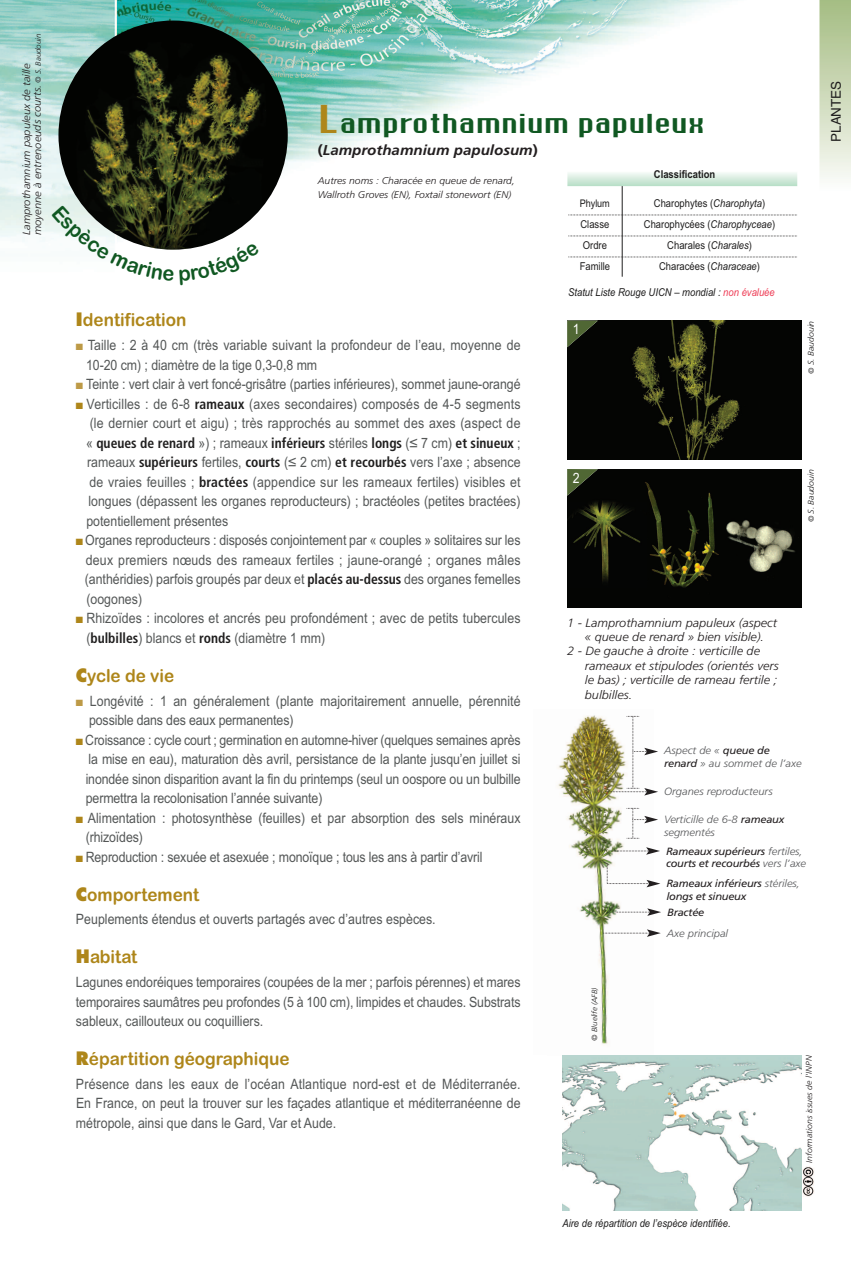
<style>
.page{position:relative;width:851px;height:1263px;background:#fff}
.page>*{position:absolute;margin:0;border:0;box-sizing:border-box;transform-origin:0 0}
.t1{font:25.5px "Chicago FLF";color:#105822}
.t2{font:18px "Arial Rounded MT Bold";color:#ae861a;scale:.95 1}
.t3{font:14.25px/19.5px "Arial Narrow";color:#545757;text-align:justify;scale:1.06 1}
.t4{font:700 condensed 14.25px "Frutiger";color:#1f1e1e;scale:.95 1}
.t5{font:italic 700 14.25px "Frutiger";color:#231f20;scale:1.06 1}
.t6{font:14.25px "Arial Narrow";color:#fff;scale:1.06 1}
.t7{font:13.35px "Helvetica";color:#1f1e1e}
.t8{font:italic 300 12px "Frutiger";color:#231f20;scale:1.06 1}
.t9{font:10.8px/21px "Arial Narrow";color:#1f1e1e;scale:1.06 1}
.t10{font:italic 10.8px "Arial Narrow";color:#1f1e1e;scale:1.06 1}
.t11{font:700 10.8px "Arial Narrow";color:#1f1e1e;scale:1.06 1}
.t12{font:italic 300 10.5px/12.6px "Frutiger";color:#57585a;scale:1.06 1}
.t13{font:italic 10.5px/12.6px "Frutiger";letter-spacing:-.025em;color:#231f20;scale:1.06 1}
.t14{font:italic 300 10.5px/10.8px "Frutiger";color:#231f20;scale:1.06 1}
.t15{font:10.5px "Arial Narrow";letter-spacing:-.01em;color:#1f1e1e;scale:1.06 1}
.t16{font:italic 300 9.75px/14.2px "Frutiger";color:#231f20;scale:1.06 1}
.t17{font:italic 300 8.25px "Frutiger";letter-spacing:-.005em;color:#231f20;scale:1.06 1}
.t18{font:italic 300 8.25px "Frutiger";letter-spacing:-.005em;color:#1f1e1e;scale:1.06 1}
.t19{font:italic 300 7.5px "Frutiger";color:#1f1e1e;scale:1.06 1}
.s1{font-size:37.5px;color:#ae861a}
.s2{font-style:normal}
.s3{font-style:italic}
.s4{color:#ee3d56}
.s5{font-family:"Futura";font-weight:800}
.s6{color:#bd9a47}
.s7{color:#ae861a}
.s8{font-family:"Frutiger";font-weight:700;font-stretch:condensed;color:#1f1e1e}
.s9{font-family:"Arial Narrow";font-weight:400;font-stretch:normal;color:#545757}
.s10{font-size:7.5px}
.s11{font-weight:400;color:#231f20}
.s12{font-weight:300;color:#57585a}
</style>
<div class="page">
<img style="left:557px;top:715px;width:91px;height:329px">
<img style="left:0;top:0;width:802px;height:333px">
<img style="left:562px;top:1055px;width:238px;height:156px">
<img style="left:58px;top:21px;width:230px;height:229px;border-radius:50%">
<img style="left:567px;top:172px;width:230px;height:14px">
<hr style="left:621px;top:186px;width:1px;height:91px;background:#1f1e1e">
<svg style="left:568px;top:215px;width:229px;height:1px"></svg>
<svg style="left:568px;top:236px;width:229px;height:1px"></svg>
<svg style="left:568px;top:257px;width:229px;height:1px"></svg>
<img style="left:567px;top:321px;width:234px;height:138px">
<img style="left:567px;top:321px;width:30px;height:26px">
<svg style="left:610px;top:847px;width:50px;height:8px"></svg>
<svg style="left:603px;top:929px;width:57px;height:8px"></svg>
<svg style="left:615px;top:908px;width:46px;height:8px"></svg>
<img style="left:803px;top:1166px;width:11px;height:30px">
<img style="left:567px;top:469px;width:234px;height:139px">
<img style="left:567px;top:469px;width:30px;height:27px">
<div style="left:819px;top:0;width:31px;height:192px;background:linear-gradient(to bottom,#a4bb80,#fbfbf9)"></div>
<svg style="left:606px;top:716px;width:52px;height:79px"></svg>
<svg style="left:606px;top:864px;width:54px;height:23px"></svg>
<svg style="left:626px;top:808px;width:32px;height:31px"></svg>
<svg style="left:51px;top:205px;width:209px;height:80px"></svg>
<p class="t19" style="left:35px;top:83px;width:48px;rotate:-90deg">© S. Baudouin</p>
<p class="t14" style="left:22px;top:235px;width:163px;rotate:-90deg">Lamprothamn ui m papu el ux de tail el moyenne à entrenoeuds courts.</p>
<h1 class="t1" style="left:318px;top:107px;width:388px"><span class="s1">L</span>amprothamnium papuleux</h1>
<p class="t5" style="left:318px;top:144px;width:209px"><span class="s2">(</span>Lamprothamnium papulosum<span class="s2">)</span></p>
<p class="t16" style="left:318px;top:174px;width:187px">Autres noms : Characée en queue de renard,<br>Wallroth Groves (EN), Foxtail stonewort (EN)</p>
<p class="t11" style="left:653px;top:168px;width:59px">Classification</p>
<p class="t9" style="left:643px;top:193px;width:125px;text-align:center">Charophytes (<span class="s3">Charophyta</span>)<br>Charophycées (<span class="s3">Charophyceae</span>)<br>Charales (<span class="s3">Charales</span>)<br>Characées (<span class="s3">Characeae</span>)</p>
<p class="t10" style="left:568px;top:286px;width:196px">Statut Liste Rouge UICN – mondial : <span class="s4">non évaluée</span></p>
<p class="t6" style="left:572px;top:321px;width:8px">1</p>
<p class="t15" style="left:580px;top:197px;width:30px">Phylum</p>
<p class="t9" style="left:579px;top:214px;width:30px">Classe<br>Ordre<br>Famille</p>
<p class="t2" style="left:76px;top:310px;width:118px"><span class="s5">I</span>dentification</p>
<p class="t3" style="left:86px;top:336px;width:411px;text-indent:-10px"><span class="s6">■</span> Taille : 2 à 40 cm (très variable suivant la profondeur de l’eau, moyenne de<br>10-20 cm) ; diamètre de la tige 0,3-0,8 mm</p>
<p class="t3" style="left:76px;top:375px;width:421px"><span class="s6">■</span> Teinte : vert clair à vert foncé-grisâtre (parties inférieures), sommet jaune-orangé</p>
<p class="t3" style="left:76px;top:394px;width:421px;text-align:right"><span class="s7">■</span> Verticilles : de 6-8 <span class="s8">rameaux</span> (axes secondaires) composés de 4-5 segments (le dernier court et aigu) ; très rapprochés au sommet des axes (aspect de</p>
<p class="t4" style="left:86px;top:437px;width:459px"><span class="s9">«</span> queues de renard <span class="s9">») ; rameaux</span> inférieurs <span class="s9">stériles</span> longs <span class="s9">(≤ 7 cm)</span> et sinueux <span class="s9">;</span></p>
<p class="t3" style="left:86px;top:453px;width:411px">rameaux <span class="s8">supérieurs</span> fertiles, <span class="s8">courts</span> (≤ 2 cm) <span class="s8">et recourbés</span> vers l’axe ; absence de vraies feuilles ; <span class="s8">bractées</span> (appendice sur les rameaux fertiles) visibles et longues (dépassent les organes reproducteurs) ; bractéoles (petites bractées) potentiellement présentes</p>
<p class="t3" style="left:85px;top:531px;width:412px;text-indent:-9px"><span class="s7">■</span> Organes reproducteurs : disposés conjointement par « couples » solitaires sur les deux premiers nœuds des rameaux fertiles ; jaune-orangé ; organes mâles (anthéridies) parfois groupés par deux et <span class="s8">placés au-dessus</span> des organes femelles (oogones)</p>
<p class="t3" style="left:86px;top:609px;width:411px;text-indent:-10px"><span class="s7">■</span> Rhizoïdes : incolores et ancrés peu profondément ; avec de petits tubercules (<span class="s8">bulbilles</span>) blancs et <span class="s8">ronds</span> (diamètre 1 mm)</p>
<p class="t2" style="left:76px;top:665px;width:105px"><span class="s5">C</span>ycle de vie</p>
<p class="t3" style="left:89px;top:691px;width:408px;text-indent:-13px"><span class="s6">■</span> Longévité : 1 an généralement (plante majoritairement annuelle, pérennité possible dans des eaux permanentes)</p>
<p class="t3" style="left:86px;top:730px;width:411px;text-indent:-10px"><span class="s7">■</span> Croissance : cycle court ; germination en automne-hiver (quelques semaines après la mise en eau), maturation dès avril, persistance de la plante jusqu’en juillet si inondée sinon disparition avant la fin du printemps (seul un oospore ou un bulbille permettra la recolonisation l’année suivante)</p>
<p class="t3" style="left:86px;top:808px;width:411px;text-indent:-10px"><span class="s7">■</span> Alimentation : photosynthèse (feuilles) et par absorption des sels minéraux (rhizoïdes)</p>
<p class="t3" style="left:76px;top:847px;width:385px"><span class="s7">■</span> Reproduction : sexuée et asexuée ; monoïque ; tous les ans à partir d’avril</p>
<p class="t2" style="left:76px;top:884px;width:131px"><span class="s5">C</span>omportement</p>
<p class="t3" style="left:76px;top:910px;width:341px">Peuplements étendus et ouverts partagés avec d’autres espèces.</p>
<p class="t2" style="left:76px;top:946px;width:66px"><span class="s5">H</span>abitat</p>
<p class="t3" style="left:76px;top:972px;width:421px">Lagunes endoréiques temporaires (coupées de la mer ; parfois pérennes) et mares temporaires saumâtres peu profondes (5 à 100 cm), limpides et chaudes. Substrats sableux, caillouteux ou coquilliers.</p>
<p class="t2" style="left:76px;top:1048px;width:226px"><span class="s5">R</span>épartition géographique</p>
<p class="t3" style="left:76px;top:1074px;width:421px">Présence dans les eaux de l’océan Atlantique nord-est et de Méditerranée.<br>En France, on peut la trouver sur les façades atlantique et méditerranéenne de métropole, ainsi que dans le Gard, Var et Aude.</p>
<p class="t18" style="left:807px;top:374px;width:52px;rotate:-90deg"><span class="s10">©</span> S. Baudou ni</p>
<p class="t6" style="left:572px;top:469px;width:8px">2</p>
<p class="t18" style="left:807px;top:522px;width:52px;rotate:-90deg"><span class="s10">©</span> S. Baudou ni</p>
<p class="t8" style="left:567px;top:617px;width:199px">1 - Lamprothamnium papuleux (aspect</p>
<p class="t8" style="left:584px;top:632px;width:170px">« queue de renard » bien visible).</p>
<p class="t8" style="left:567px;top:646px;width:183px">2 - De gauche à droite : verticille de</p>
<p class="t8" style="left:584px;top:661px;width:184px">rameaux et stipulodes (orientés vers</p>
<p class="t8" style="left:584px;top:675px;width:183px">le bas) ; verticille de rameau fertile ;</p>
<p class="t8" style="left:584px;top:689px;width:46px">bulbilles.</p>
<p class="t12" style="left:664px;top:745px;width:131px">Aspect de « <span class="s11">queue de renard</span> » au sommet de l’axe</p>
<p class="t12" style="left:664px;top:786px;width:104px">Organes reproducteurs</p>
<p class="t12" style="left:664px;top:814px;width:115px">Verticille de 6-8 <span class="s11">rameaux </span>segmentés</p>
<p class="t13" style="left:666px;top:845px;width:134px">Rameaux supérieurs <span class="s12">fertiles, </span>courts et recourbés <span class="s12">vers l’axe</span></p>
<p class="t13" style="left:666px;top:878px;width:127px">Rameaux inférieurs <span class="s12">stériles, </span>longs et sinueux</p>
<p class="t12" style="left:666px;top:928px;width:59px">Axe principal</p>
<p class="t13" style="left:667px;top:907px;width:37px">Bractée</p>
<p class="t19" style="left:591px;top:1040px;width:52px;rotate:-90deg">© Bluelife (AFB)</p>
<p class="t17" style="left:805px;top:1163px;width:103px;rotate:-90deg">nI fo mr at oi ns issues de l' NI PN</p>
<p class="t7" style="left:828px;top:142px;width:63px;rotate:-90deg">PLANTES</p>
<p class="t10" style="left:562px;top:1217px;width:160px">Aire de répartition de l’espèce identifiée.</p>
</div>
